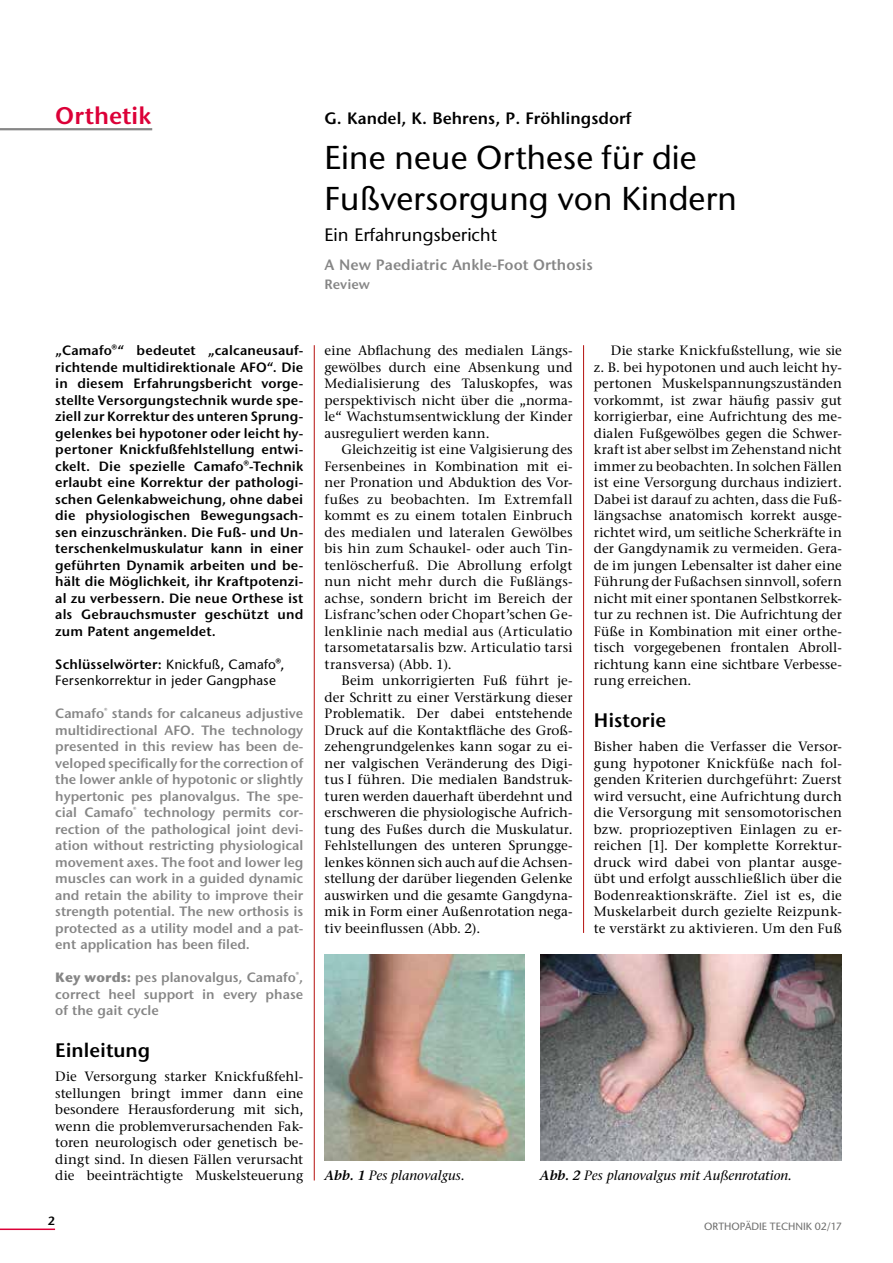
<style>
.page{position:relative;width:893px;height:1263px;background:#fff}
.page>*{position:absolute;margin:0;border:0;box-sizing:border-box;transform-origin:0 0}
.t1{font:500 33px/40.5px "Stone Sans ITC Std";color:#000}
.t2{font:600 24px "Stone Sans ITC Std";color:#dc0038}
.t3{font:600 19.5px "Stone Sans ITC Std";color:#000}
.t4{font:500 18px "Stone Sans ITC Std";color:#000}
.t5{font:600 16.5px "Stone Sans ITC Std";color:#000}
.t6{font:600 15px "Stone Sans ITC Std";color:#868686}
.t7{font:500 13.5px/16.5px "Stone Ser ITC Std";letter-spacing:.01em;color:#000;text-align:justify}
.t8{font:600 13.5px/16.5px "Stone Sans ITC Std";color:#868686;text-align:justify}
.t9{font:600 13.5px/16.5px "Stone Sans ITC Std";letter-spacing:.01em;color:#000;text-align:justify}
.t10{font:500 13.5px/16.5px "Stone Sans ITC Std";letter-spacing:.01em;color:#000}
.t11{font:italic 500 13.5px "Stone Ser ITC Std";color:#000}
.t12{font:600 12px "Stone Sans ITC Std";color:#000}
.t13{font:500 10.5px "Stone Sans ITC Std";color:#6e6e6d}
.s1{font-weight:600}
.s2{font-weight:700}
</style>
<div class="page">
<hr style="left:0;top:1228px;width:55px;height:2px;background:#dc0038">
<hr style="left:583px;top:345px;width:1px;height:588px;background:#b5100e">
<hr style="left:314px;top:345px;width:1px;height:835px;background:#b5100e">
<hr style="left:0;top:128px;width:152px;height:2px;background:#868686">
<img style="left:325px;top:955px;width:200px;height:205px">
<img style="left:540px;top:955px;width:302px;height:205px">
<h2 class="t2" style="left:55px;top:101px;width:98px">Orthetik</h2>
<p class="t5" style="left:325px;top:108px;width:308px">G. Kandel, K. Behrens, P. Fröhlingsdorf</p>
<h1 class="t1" style="left:325px;top:137px;width:414px">Eine neue Orthese für die<br>Fußversorgung von Kindern</h1>
<h3 class="t4" style="left:325px;top:223px;width:174px">Ein Erfahrungsbericht</h3>
<p class="t6" style="left:325px;top:255px;width:270px">A New Paediatric Ankle-Foot Orthosis</p>
<p class="t8" style="left:325px;top:276px;width:47px">Review</p>
<p class="t9" style="left:55px;top:342px;width:250px">„Camafo®“ bedeutet „calcaneusauf&shy;richtende multidirektionale AFO“. Die in diesem Erfahrungsbericht vorge&shy;stellte Versorgungstechnik wurde spe&shy;ziell zur Korrektur des unteren Sprung&shy;gelenkes bei hypotoner oder leicht hy&shy;pertoner Knickfußfehlstellung entwi&shy;ckelt. Die spezielle Camafo®-Technik erlaubt eine Korrektur der pathologi&shy;schen Gelenkabweichung, ohne dabei die physiologischen Bewegungsach&shy;sen einzuschränken. Die Fuß- und Un&shy;terschenkelmuskulatur kann in einer geführten Dynamik arbeiten und be&shy;hält die Möglichkeit, ihr Kraftpotenzi&shy;al zu verbessern. Die neue Orthese ist als Gebrauchsmuster geschützt und zum Patent angemeldet.</p>
<p class="t10" style="left:55px;top:656px;width:231px"><span class="s1">Schlüsselwörter:</span> Knickfuß, Camafo®,<br>Fersenkorrektur in jeder Gangphase</p>
<p class="t8" style="left:55px;top:705px;width:250px">Camafo<sup>®</sup> stands for calcaneus adjustive multidirectional AFO. The technology presented in this review has been de&shy;veloped specifically for the correction of the lower ankle of hypotonic or slightly hypertonic pes planovalgus. The spe&shy;cial Camafo<sup>®</sup> technology permits cor&shy;rection of the pathological joint devi&shy;ation without restricting physiological movement axes. The foot and lower leg muscles can work in a guided dynamic and retain the ability to improve their strength potential. The new orthosis is protected as a utility model and a pat&shy;ent application has been filed.</p>
<p class="t8" style="left:55px;top:969px;width:250px"><span class="s2">Key words:</span> pes planovalgus, Camafo<sup>®</sup>, correct heel support in every phase of the gait cycle</p>
<h3 class="t3" style="left:55px;top:1038px;width:96px">Einleitung</h3>
<p class="t7" style="left:55px;top:1068px;width:250px">Die Versorgung starker Knickfußfehl&shy;stellungen bringt immer dann eine besondere Herausforderung mit sich, wenn die problemverursachenden Fak&shy;toren neurologisch oder genetisch be&shy;dingt sind. In diesen Fällen verursacht die beeinträchtigte Muskelsteuerung</p>
<p class="t7" style="left:325px;top:342px;width:250px">eine Abflachung des medialen Längs&shy;gewölbes durch eine Absenkung und Medialisierung des Taluskopfes, was perspektivisch nicht über die „norma&shy;le“ Wachstumsentwicklung der Kinder ausreguliert werden kann.</p>
<p class="t7" style="left:325px;top:441px;width:250px;text-indent:17px">Gleichzeitig ist eine Valgisierung des Fersenbeines in Kombination mit ei&shy;ner Pronation und Abduktion des Vor&shy;fußes zu beobachten. Im Extremfall kommt es zu einem totalen Einbruch des medialen und lateralen Gewölbes bis hin zum Schaukel- oder auch Tin&shy;tenlöscherfuß. Die Abrollung erfolgt nun nicht mehr durch die Fußlängs&shy;achse, sondern bricht im Bereich der Lisfranc’schen oder Chopart’schen Ge&shy;lenklinie nach medial aus (Articulatio tarsometatarsalis bzw. Articulatio tarsi transversa) (Abb. 1).</p>
<p class="t7" style="left:325px;top:672px;width:250px;text-indent:17px">Beim unkorrigierten Fuß führt je&shy;der Schritt zu einer Verstärkung dieser Problematik. Der dabei entstehende Druck auf die Kontaktfläche des Groß&shy;zehengrundgelenkes kann sogar zu ei&shy;ner valgischen Veränderung des Digi&shy;tus I führen. Die medialen Bandstruk&shy;turen werden dauerhaft überdehnt und erschweren die physiologische Aufrich&shy;tung des Fußes durch die Muskulatur.<br>Fehlstellungen des unteren Sprungge&shy;lenkes können sich auch auf die Achsen&shy;stellung der darüber liegenden Gelenke auswirken und die gesamte Gangdyna&shy;mik in Form einer Außenrotation nega&shy;tiv beeinflussen (Abb. 2).</p>
<p class="t7" style="left:594px;top:342px;width:250px;text-indent:17px">Die starke Knickfußstellung, wie sie z. B. bei hypotonen und auch leicht hy&shy;pertonen Muskelspannungszuständen vorkommt, ist zwar häufig passiv gut korrigierbar, eine Aufrichtung des me&shy;dialen Fußgewölbes gegen die Schwer&shy;kraft ist aber selbst im Zehenstand nicht immer zu beobachten. In solchen Fällen ist eine Versorgung durchaus indiziert.<br>Dabei ist darauf zu achten, dass die Fuß&shy;längsachse anatomisch korrekt ausge&shy;richtet wird, um seitliche Scherkräfte in der Gangdynamik zu vermeiden. Gera&shy;de im jungen Lebensalter ist daher eine Führung der Fußachsen sinnvoll, sofern nicht mit einer spontanen Selbstkorrek&shy;tur zu rechnen ist. Die Aufrichtung der Füße in Kombination mit einer orthe&shy;tisch vorgegebenen frontalen Abroll&shy;richtung kann eine sichtbare Verbesse&shy;rung erreichen.</p>
<h3 class="t3" style="left:594px;top:708px;width:74px">Historie</h3>
<p class="t7" style="left:594px;top:738px;width:250px">Bisher haben die Verfasser die Versor&shy;gung hypotoner Knickfüße nach fol&shy;genden Kriterien durchgeführt: Zuerst wird versucht, eine Aufrichtung durch die Versorgung mit sensomotorischen bzw. propriozeptiven Einlagen zu er&shy;reichen [1]. Der komplette Korrektur&shy;druck wird dabei von plantar ausge&shy;übt und erfolgt ausschließlich über die Bodenreaktionskräfte. Ziel ist es, die Muskelarbeit durch gezielte Reizpunk&shy;te verstärkt zu aktivieren. Um den Fuß</p>
<p class="t11" style="left:325px;top:1168px;width:142px"><span class="s1">Abb. 1</span> Pes planovalgus.</p>
<p class="t11" style="left:540px;top:1168px;width:254px"><span class="s1">Abb. 2</span> Pes planovalgus mit Außenrotation.</p>
<p class="t12" style="left:48px;top:1214px;width:9px">2</p>
<p class="t13" style="left:704px;top:1219px;width:139px">Orthopädie Technik 02/17</p>
</div>
